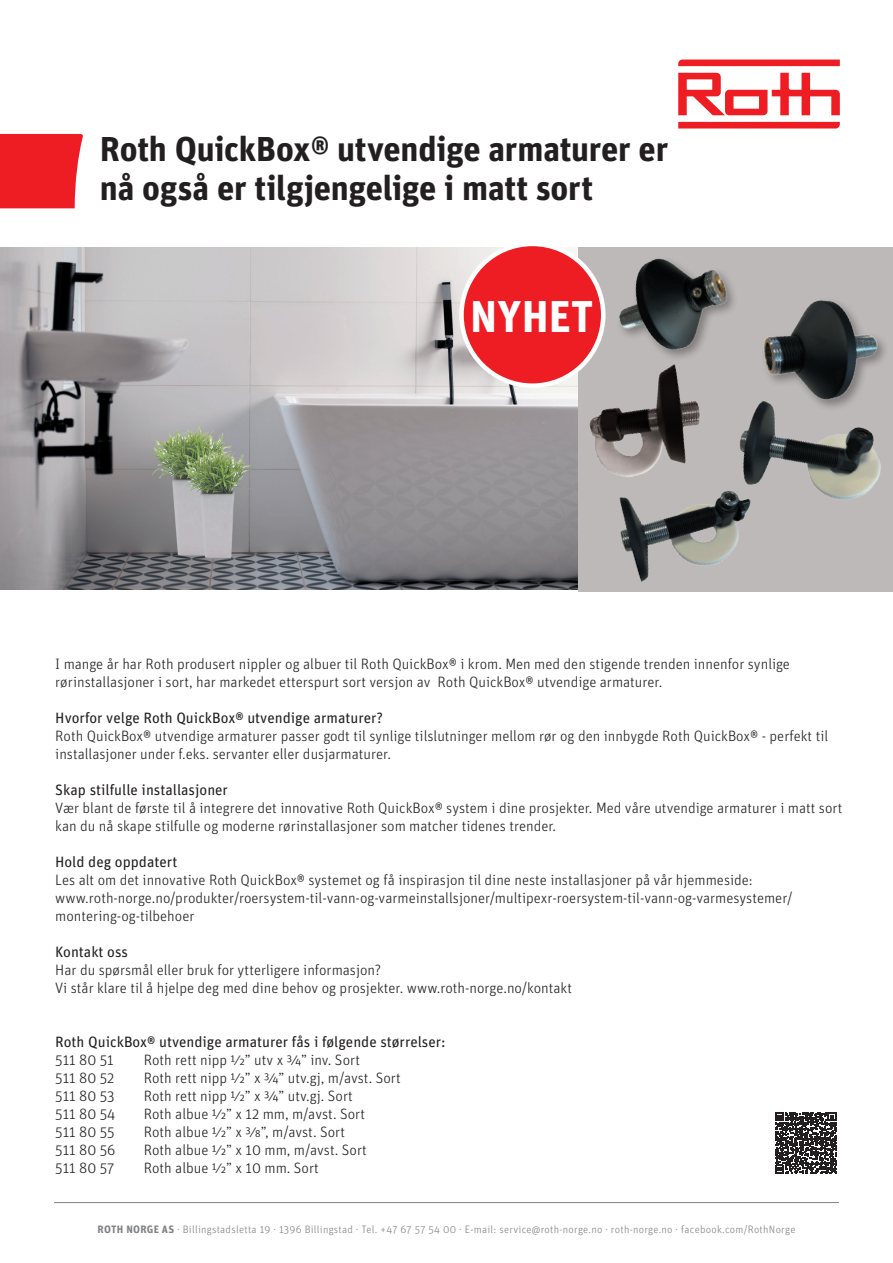
<style>
.page{position:relative;width:893px;height:1263px;background:#fff}
.page>*{position:absolute;margin:0;border:0;box-sizing:border-box;transform-origin:0 0}
.t1{font:700 44.4px "Unit OT";color:#fff}
.t2{font:700 34.5px/39px "Unit OT";letter-spacing:-.005em;color:#231f20}
.t3{font:300 15px/18px "Unit OT";color:#231f20}
.t4{font:15px "Unit OT";color:#231f20}
.t5{font:300 10.8px "Unit OT";letter-spacing:.025em;color:#808285}
.s1{font-weight:700}
</style>
<div class="page">
<img style="left:0;top:247px;width:578px;height:343px">
<svg style="left:0;top:134px;width:83px;height:74px"></svg>
<svg style="left:678px;top:122px;width:162px;height:7px"></svg>
<svg style="left:678px;top:60px;width:162px;height:6px"></svg>
<svg style="left:678px;top:73px;width:162px;height:42px"></svg>
<hr style="left:54px;top:1202px;width:785px;height:1px;background:#808285">
<div style="left:578px;top:247px;width:315px;height:345px;background:#bcb9b8"></div>
<div style="left:461px;top:244px;width:142px;height:142px;background:#ee1d23;border-radius:50%"></div>
<div style="left:459px;top:242px;width:146px;height:146px;border:4px solid #fff;border-radius:50%"></div>
<img style="left:764px;top:300px;width:121px;height:75px">
<img style="left:591px;top:258px;width:143px;height:93px">
<img style="left:739px;top:375px;width:142px;height:125px">
<img style="left:620px;top:463px;width:147px;height:119px">
<img style="left:575px;top:351px;width:150px;height:164px">
<svg style="left:775px;top:1112px;width:61px;height:61px"></svg>
<p class="t2" style="left:100px;top:128px;width:570px">Roth QuickBox® utvendige armaturer er nå også er tilgjengelige i matt sort</p>
<p class="t1" style="left:470px;top:288px;width:125px">NYHET</p>
<p class="t3" style="left:55px;top:655px;width:736px">I mange år har Roth produsert nippler og albuer til Roth QuickBox® i krom. Men med den stigende trenden innenfor synlige rørinstallasjoner i sort, har markedet etterspurt sort versjon av Roth QuickBox® utvendige armaturer.</p>
<p class="t4" style="left:55px;top:708px;width:329px">Hvorfor velge Roth QuickBox® utvendige armaturer?</p>
<p class="t3" style="left:55px;top:727px;width:774px">Roth QuickBox® utvendige armaturer passer godt til synlige tilslutninger mellom rør og den innbygde Roth QuickBox® - perfekt til installasjoner under f.eks. servanter eller dusjarmaturer.</p>
<p class="t4" style="left:55px;top:780px;width:174px">Skap stilfulle installasjoner</p>
<p class="t3" style="left:55px;top:799px;width:789px">Vær blant de første til å integrere det innovative Roth QuickBox® system i dine prosjekter. Med våre utvendige armaturer i matt sort kan du nå skape stilfulle og moderne rørinstallasjoner som matcher tidenes trender.</p>
<p class="t4" style="left:55px;top:852px;width:124px">Hold deg oppdatert</p>
<p class="t3" style="left:55px;top:871px;width:739px">Les alt om det innovative Roth QuickBox® systemet og få inspirasjon til dine neste installasjoner på vår hjemmeside: www.roth-norge.no/produkter/roersystem-til-vann-og-varmeinstallsjoner/multipexr-roersystem-til-vann-og-varmesystemer/</p>
<p class="t3" style="left:55px;top:907px;width:141px">montering-og-tilbehoer</p>
<p class="t4" style="left:55px;top:942px;width:74px">Kontakt oss</p>
<p class="t3" style="left:55px;top:961px;width:518px">Har du spørsmål eller bruk for ytterligere informasjon?<br>Vi står klare til å hjelpe deg med dine behov og prosjekter. www.roth-norge.no/kontakt</p>
<p class="t4" style="left:55px;top:1032px;width:392px">Roth QuickBox® utvendige armaturer fås i følgende størrelser:</p>
<p class="t3" style="left:55px;top:1051px;width:60px">511 80 51</p>
<p class="t3" style="left:144px;top:1051px;width:218px">Roth rett nipp ½” utv x ¾” inv. Sort</p>
<p class="t3" style="left:55px;top:1069px;width:61px">511 80 52</p>
<p class="t3" style="left:144px;top:1069px;width:259px">Roth rett nipp ½” x ¾” utv.gj, m/avst. Sort</p>
<p class="t3" style="left:55px;top:1087px;width:61px">511 80 53</p>
<p class="t3" style="left:144px;top:1087px;width:211px">Roth rett nipp ½” x ¾” utv.gj. Sort</p>
<p class="t3" style="left:55px;top:1105px;width:62px">511 80 54</p>
<p class="t3" style="left:144px;top:1105px;width:223px">Roth albue ½” x 12 mm, m/avst. Sort</p>
<p class="t3" style="left:55px;top:1123px;width:61px">511 80 55</p>
<p class="t3" style="left:144px;top:1123px;width:203px">Roth albue ½” x ⅜”, m/avst. Sort</p>
<p class="t3" style="left:55px;top:1141px;width:62px">511 80 56</p>
<p class="t3" style="left:144px;top:1141px;width:225px">Roth albue ½” x 10 mm, m/avst. Sort</p>
<p class="t3" style="left:55px;top:1159px;width:61px">511 80 57</p>
<p class="t3" style="left:144px;top:1159px;width:177px">Roth albue ½” x 10 mm. Sort</p>
<p class="t5" style="left:98px;top:1222px;width:699px"><span class="s1">ROTH NORGE AS</span> · Billingstadsletta 19 · 1396 Billingstad · Tel. +47 67 57 54 00 · E-mail: service@roth-norge.no · roth-norge.no · facebook.com/RothNorge</p>
</div>
